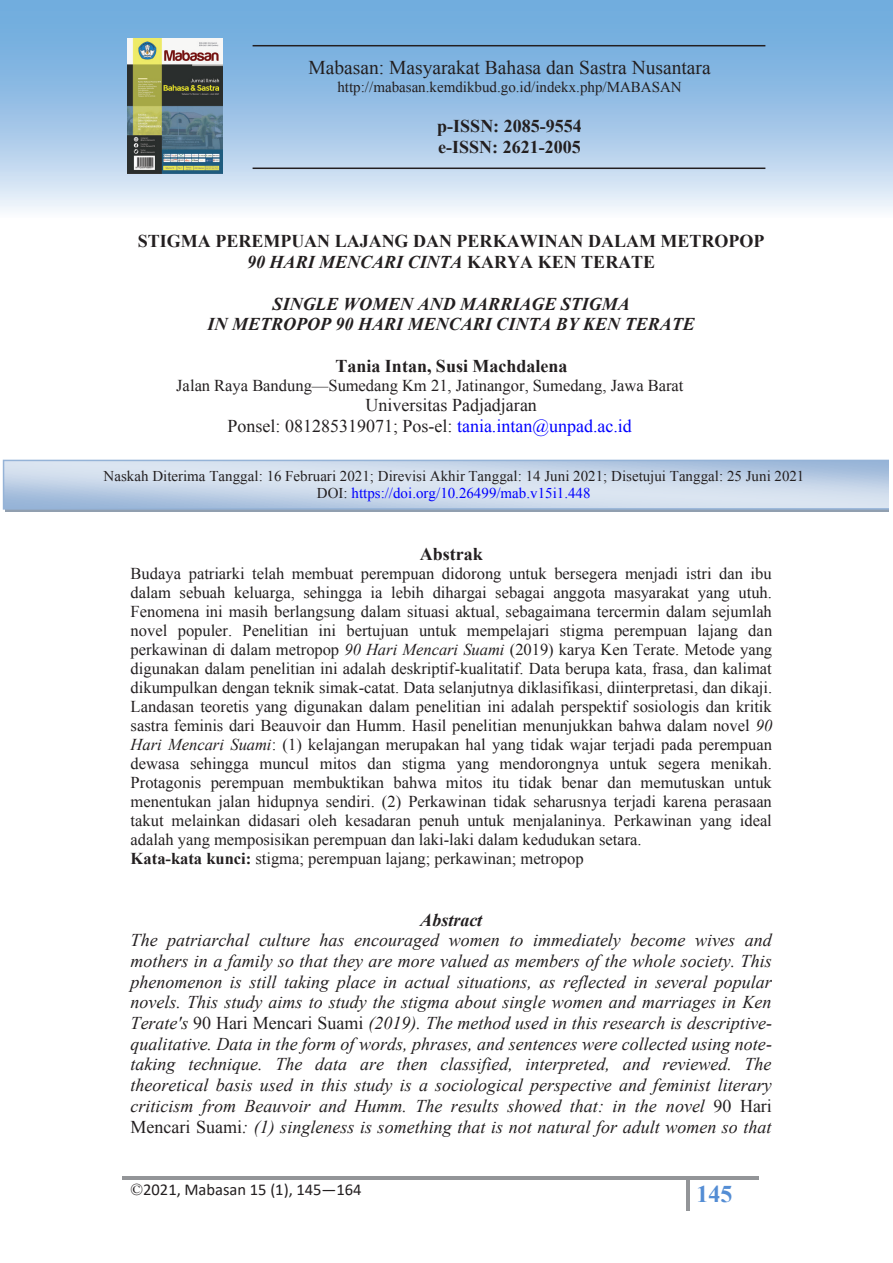
<style>
.page{position:relative;width:893px;height:1263px;background:#fff}
.page>*{position:absolute;margin:0;border:0;box-sizing:border-box;transform-origin:0 0}
.t1{font:700 24px "Times New Roman";color:#548dd4}
.t2{font:19.5px "Times New Roman";color:#231f20}
.t3{font:italic 18px/20.7px "Times New Roman";color:#231f20;text-align:center}
.t4{font:700 18px/20.7px "Times New Roman";color:#231f20;text-align:center}
.t5{font:18px/20.7px "Times New Roman";color:#231f20}
.t6{font:italic 700 18px/20.7px "Times New Roman";color:#231f20;text-align:center}
.t7{font:16.5px/18.9px "Times New Roman";color:#231f20}
.t8{font:16.5px "Calibri";color:#231f20}
.t9{font:15px/17.2px "Times New Roman";color:#231f20;text-align:center}
.s1{font-style:italic}
.s2{color:#00f}
.s3{font-weight:700}
.s4{font-style:normal}
.s5{font-family:"Times New Roman"}
</style>
<div class="page">
<hr style="left:123px;top:1176px;width:564px;height:3px;background:#939598">
<hr style="left:690px;top:1176px;width:69px;height:3px;background:#939598">
<hr style="left:687px;top:1179px;width:3px;height:31px;background:#939598">
<div style="left:5px;top:463px;width:884px;height:49px;background:#919faf"></div>
<svg style="left:3px;top:460px;width:886px;height:50px;background:#c5d5e8"></svg>
<svg style="left:1px;top:1px;width:891px;height:210px;background:#9fc5e7"></svg>
<hr style="left:253px;top:45px;width:512px;height:1px;background:#231f20">
<hr style="left:253px;top:168px;width:512px;height:1px;background:#231f20">
<img style="left:128px;top:39px;width:94px;height:134px">
<p class="t2" style="left:308px;top:54px;width:404px">Mabasan: Masyarakat Bahasa dan Sastra Nusantara</p>
<p class="t9" style="left:337px;top:78px;width:346px">http://mabasan.kemdikbud.go.id/indekx.php/MABASAN</p>
<p class="t4" style="left:437px;top:115px;width:146px">p-ISSN: 2085-9554</p>
<p class="t4" style="left:438px;top:136px;width:144px">e-ISSN: 2621-2005</p>
<p class="t4" style="left:412px;top:70px;width:395px">Mabasan: Masyarakat Bahasa &amp; Sastra Nusantara</p>
<p class="t5" style="left:557px;top:74px;width:216px">Tania Intan, Susi Machdalena</p>
<p class="t4" style="left:138px;top:231px;width:628px">STIGMA PEREMPUAN LAJANG DAN PERKAWINAN DALAM METROPOP<br><span class="s1">90 HARI MENCARI CINTA</span> KARYA KEN TERATE</p>
<p class="t6" style="left:208px;top:293px;width:489px">SINGLE WOMEN AND MARRIAGE STIGMA<br>IN METROPOP 90 HARI MENCARI CINTA BY KEN TERATE</p>
<p class="t4" style="left:335px;top:355px;width:234px">Tania Intan, Susi Machdalena</p>
<p class="t7" style="left:176px;top:376px;width:509px">Jalan Raya Bandung—Sumedang Km 21, Jatinangor, Sumedang, Jawa Barat</p>
<p class="t5" style="left:227px;top:395px;width:406px;text-indent:138px">Universitas Padjadjaran<br>Ponsel: 081285319071; Pos-el: <span class="s2">tania.intan@unpad.ac.id</span></p>
<p class="t9" style="left:104px;top:467px;width:702px">Naskah Diterima Tanggal: 16 Februari 2021; Direvisi Akhir Tanggal: 14 Juni 2021; Disetujui Tanggal: 25 Juni 2021<br>DOI: <span class="s2">https://doi.org/10.26499/mab.v15i1.448</span></p>
<p class="t4" style="left:420px;top:543px;width:64px">Abstrak</p>
<p class="t7" style="left:131px;top:564px;width:643px">Budaya patriarki telah membuat perempuan didorong untuk bersegera menjadi istri dan ibu dalam sebuah keluarga, sehingga ia lebih dihargai sebagai anggota masyarakat yang utuh.<br>Fenomena ini masih berlangsung dalam situasi aktual, sebagaimana tercermin dalam sejumlah novel populer. Penelitian ini bertujuan untuk mempelajari stigma perempuan lajang dan perkawinan di dalam metropop <span class="s1">90 Hari Mencari Suami</span> (2019) karya Ken Terate. Metode yang digunakan dalam penelitian ini adalah deskriptif-kualitatif. Data berupa kata, frasa, dan kalimat dikumpulkan dengan teknik simak-catat. Data selanjutnya diklasifikasi, diinterpretasi, dan dikaji.<br>Landasan teoretis yang digunakan dalam penelitian ini adalah perspektif sosiologis dan kritik sastra feminis dari Beauvoir dan Humm. Hasil penelitian menunjukkan bahwa dalam novel <span class="s1">90<br>Hari Mencari Suami</span>: (1) kelajangan merupakan hal yang tidak wajar terjadi pada perempuan dewasa sehingga muncul mitos dan stigma yang mendorongnya untuk segera menikah.<br>Protagonis perempuan membuktikan bahwa mitos itu tidak benar dan memutuskan untuk menentukan jalan hidupnya sendiri. (2) Perkawinan tidak seharusnya terjadi karena perasaan takut melainkan didasari oleh kesadaran penuh untuk menjalaninya. Perkawinan yang ideal adalah yang memposisikan perempuan dan laki-laki dalam kedudukan setara.<br><span class="s3">Kata-kata kunci:</span> stigma; perempuan lajang; perkawinan; metropop</p>
<p class="t3" style="left:131px;top:909px;width:643px"><span class="s3">Abstract<br></span>The patriarchal culture has encouraged women to immediately become wives and mothers in a family so that they are more valued as members of the whole society. This phenomenon is still taking place in actual situations, as reflected in several popular novels. This study aims to study the stigma about single women and marriages in Ken Terate's <span class="s4">90 Hari Mencari Suami</span> (2019). The method used in this research is descriptive&shy;qualitative. Data in the form of words, phrases, and sentences were collected using note&shy;taking technique. The data are then classified, interpreted, and reviewed. The theoretical basis used in this study is a sociological perspective and feminist literary criticism from Beauvoir and Humm. The results showed that: in the novel <span class="s4">90 Hari Mencari Suami</span>: (1) singleness is something that is not natural for adult women so that</p>
<p class="t8" style="left:131px;top:1178px;width:233px"><span class="s5">©</span>2021, Mabasan 15 (1), 145—164</p>
<p class="t1" style="left:696px;top:1177px;width:38px">145</p>
</div>
